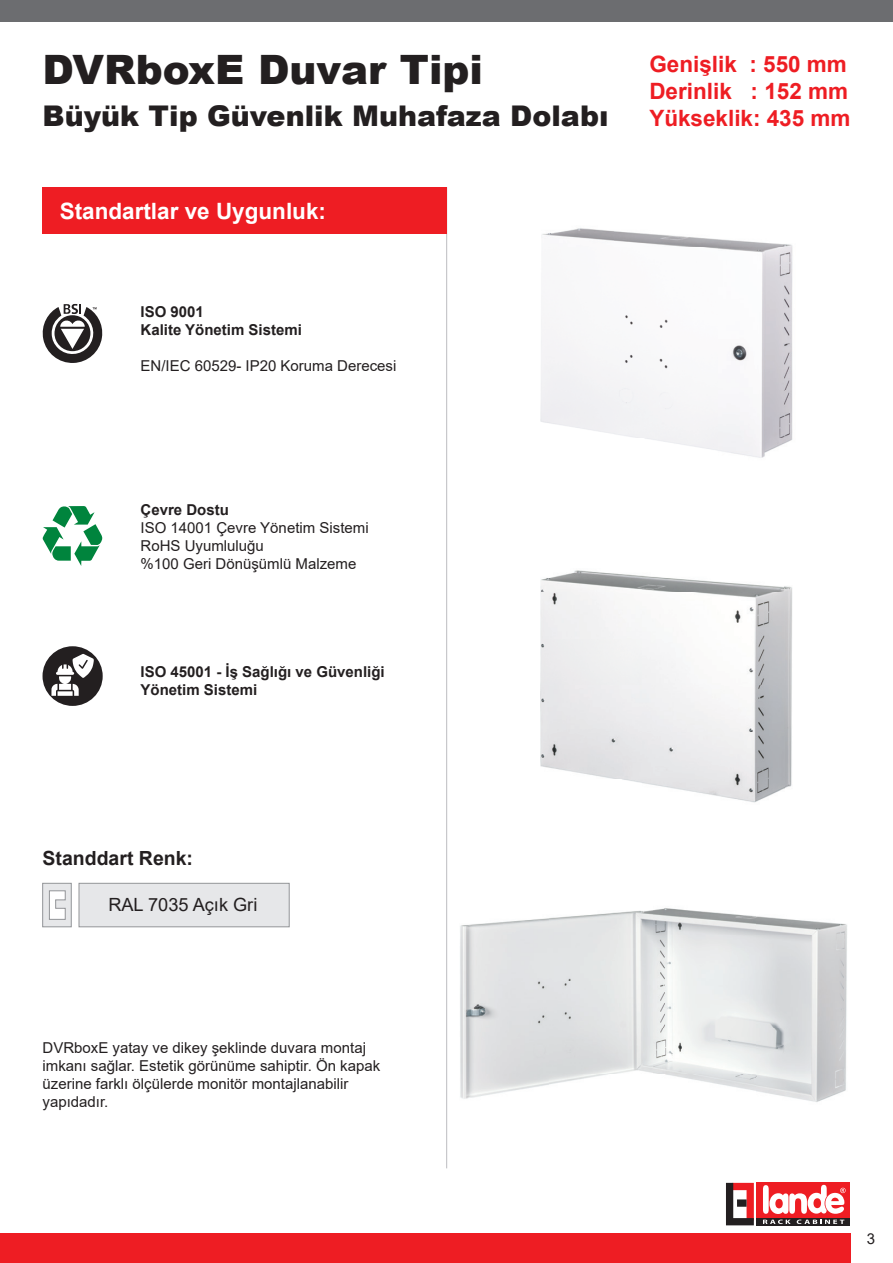
<style>
.page{position:relative;width:893px;height:1263px;background:#fff}
.page>*{position:absolute;margin:0;border:0;box-sizing:border-box;transform-origin:0 0}
.t1{font:900 40.5px "Arial";color:#231f20}
.t2{font:900 28.5px "Arial";color:#231f20}
.t3{font:700 22.5px/27px "Arial";color:#ee1d23}
.t4{font:700 22.5px "Arial";color:#fff}
.t5{font:700 19.5px "Arial";color:#231f20}
.t6{font:18.15px "Arial";color:#231f20}
.t7{font:15px/18px "Arial";color:#231f20}
.t8{font:700 15px/18px "Arial";color:#231f20}
</style>
<div class="page">
<div style="left:0;top:0;width:893px;height:21px;background:#6c6d70"></div>
<div style="left:0;top:1233px;width:850px;height:30px;background:#ee1d23"></div>
<div style="left:757px;top:1217px;width:93px;height:8px;background:#231f20"></div>
<div style="left:757px;top:1183px;width:93px;height:35px;background:#ee1d23"></div>
<svg style="left:726px;top:1183px;width:28px;height:42px"></svg>
<div style="left:737px;top:1199px;width:10px;height:8px;background:#231f20"></div>
<svg style="left:763px;top:1185px;width:83px;height:39px"></svg>
<img style="left:447px;top:889px;width:400px;height:232px">
<hr style="left:446px;top:187px;width:1px;height:981px;background:#bcbdc0">
<img style="left:540px;top:228px;width:253px;height:230px">
<img style="left:540px;top:570px;width:252px;height:233px">
<svg style="left:43px;top:506px;width:59px;height:60px"></svg>
<svg style="left:42px;top:304px;width:61px;height:59px"></svg>
<div style="left:79px;top:883px;width:210px;height:44px;background:#e6e7e9;border:1px solid #939598"></div>
<svg style="left:42px;top:883px;width:30px;height:44px"></svg>
<svg style="left:43px;top:646px;width:60px;height:60px"></svg>
<div style="left:43px;top:187px;width:404px;height:47px;background:#ee1d23"></div>
<h1 class="t1" style="left:43px;top:40px;width:442px">DVRboxE Duvar Tipi</h1>
<h2 class="t2" style="left:43px;top:95px;width:568px">Büyük Tip Güvenlik Muhafaza Dolabı</h2>
<h3 class="t4" style="left:60px;top:195px;width:268px">Standartlar ve Uygunluk:</h3>
<p class="t8" style="left:140px;top:302px;width:163px">ISO 9001<br>Kalite Yönetim Sistemi</p>
<p class="t7" style="left:140px;top:356px;width:257px">EN/IEC 60529- IP20 Koruma Derecesi</p>
<h3 class="t3" style="left:649px;top:51px;width:203px">Genişlik : 550 mm<br>Derinlik : 152 mm<br>Yükseklik: 435 mm</h3>
<p class="t8" style="left:140px;top:500px;width:90px">Çevre Dostu</p>
<p class="t7" style="left:140px;top:518px;width:230px">ISO 14001 Çevre Yönetim Sistemi<br>RoHS Uyumluluğu<br>%100 Geri Dönüşümlü Malzeme</p>
<p class="t8" style="left:140px;top:662px;width:246px">ISO 45001 - İş Sağlığı ve Güvenliği<br>Yönetim Sistemi</p>
<h3 class="t5" style="left:43px;top:844px;width:152px">Standdart Renk:</h3>
<p class="t6" style="left:108px;top:892px;width:151px">RAL 7035 Açık Gri</p>
<p class="t7" style="left:43px;top:1038px;width:339px">DVRboxE yatay ve dikey şeklinde duvara montaj imkanı sağlar. Estetik görünüme sahiptir. Ön kapak üzerine farklı ölçülerde monitör montajlanabilir yapıdadır.</p>
<p class="t7" style="left:867px;top:1230px;width:10px">3</p>
</div>
